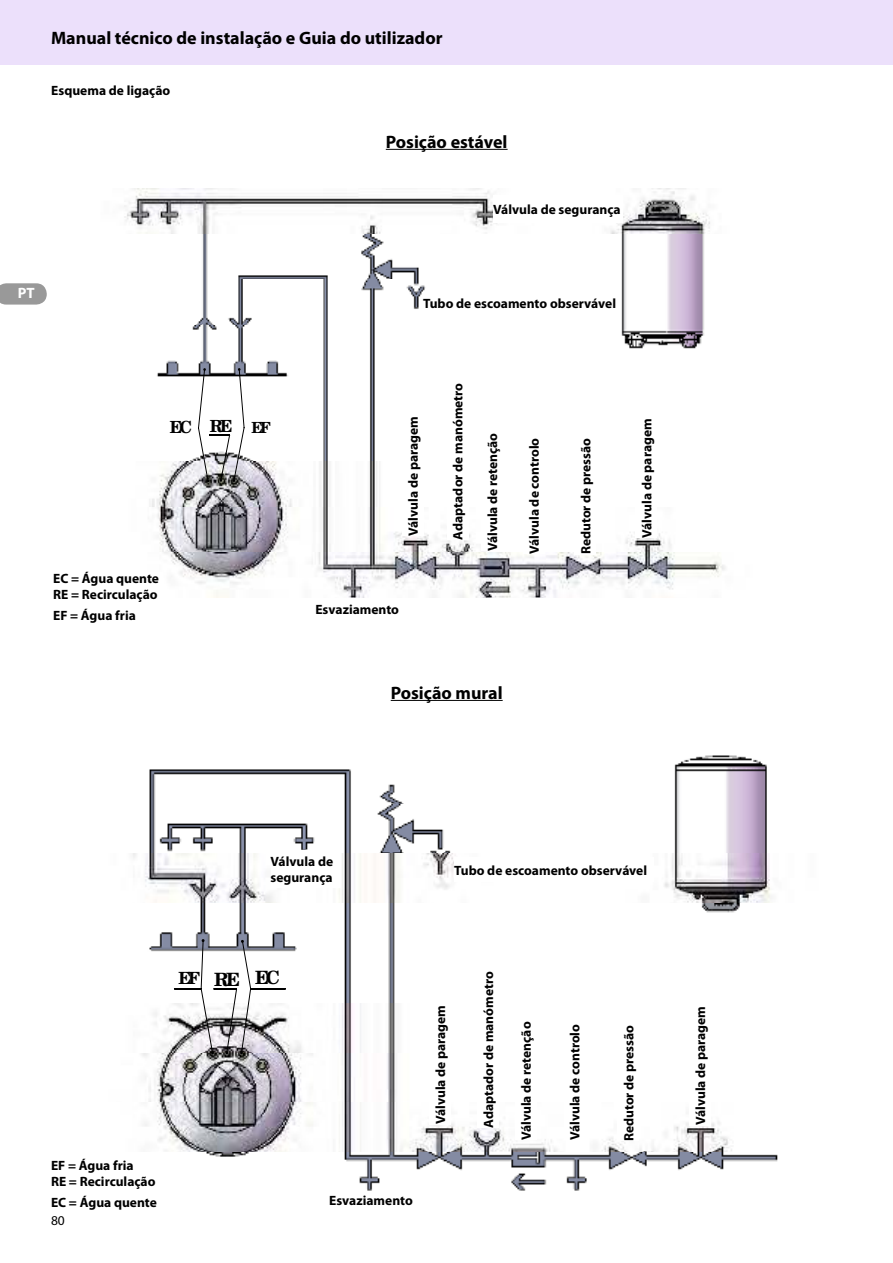
<style>
.page{position:relative;width:893px;height:1263px;background:#fff}
.page>*{position:absolute;margin:0;border:0;box-sizing:border-box;transform-origin:0 0}
.t1{font:700 18.3px "New Century Schlbk";color:#000}
.t2{font:700 18px "Myriad Pro";color:#000}
.t3{font:700 16.8px "New Century Schlbk";color:#000}
.t4{font:700 16.65px "New Century Schlbk";color:#000}
.t5{font:700 15.3px "New Century Schlbk";color:#000}
.t6{font:700 15px "Myriad Pro";color:#fff}
.t7{font:700 13.5px/16.5px "Myriad Pro";color:#000}
.t8{font:13.5px "Myriad Pro";color:#000}
.t9{font:700 10.65px "New Century Schlbk";letter-spacing:.045em;color:#000}
.t10{font:700 10.05px/10.9px "New Century Schlbk";letter-spacing:.005em;color:#000;text-align:center}
.t11{font:700 10.05px "New Century Schlbk";letter-spacing:.085em;color:#000}
.t12{font:700 10.05px "New Century Schlbk";letter-spacing:-.015em;color:#000}
.t13{font:700 9.9px "New Century Schlbk";letter-spacing:.08em;color:#000}
.t14{font:700 9.9px "New Century Schlbk";letter-spacing:-.015em;color:#000}
.t15{font:700 9.75px "New Century Schlbk";letter-spacing:.045em;color:#000}
.t16{font:700 9.15px "New Century Schlbk";letter-spacing:.07em;color:#000}
.t17{font:700 9.15px "New Century Schlbk";letter-spacing:-.01em;color:#000}
.t18{font:700 9px "New Century Schlbk";letter-spacing:-.01em;color:#000}
.t19{font:700 8.85px "New Century Schlbk";letter-spacing:.08em;color:#000}
.t20{font:700 8.85px "New Century Schlbk";letter-spacing:-.015em;color:#000}
</style>
<div class="page">
<div style="left:0;top:0;width:893px;height:64px;background:#ece0fb"></div>
<svg style="left:0;top:283px;width:47px;height:22px"></svg>
<hr style="left:386px;top:149px;width:122px;height:1px;background:#000">
<hr style="left:391px;top:700px;width:112px;height:1px;background:#000">
<img style="left:124px;top:188px;width:601px;height:410px">
<svg style="left:198px;top:368px;width:81px;height:230px"></svg>
<img style="left:132px;top:755px;width:646px;height:436px">
<svg style="left:174px;top:755px;width:112px;height:299px"></svg>
<div style="left:493px;top:196px;width:130px;height:27px;background:#fff"></div>
<div style="left:423px;top:291px;width:197px;height:24px;background:#fff"></div>
<div style="left:402px;top:407px;width:22px;height:129px;background:#fff"></div>
<div style="left:447px;top:383px;width:21px;height:156px;background:#fff"></div>
<div style="left:481px;top:394px;width:22px;height:157px;background:#fff"></div>
<div style="left:523px;top:397px;width:21px;height:157px;background:#fff"></div>
<div style="left:575px;top:398px;width:21px;height:156px;background:#fff"></div>
<div style="left:635px;top:411px;width:22px;height:127px;background:#fff"></div>
<div style="left:53px;top:573px;width:109px;height:49px;background:#fff"></div>
<div style="left:51px;top:1160px;width:109px;height:52px;background:#fff"></div>
<div style="left:429px;top:995px;width:22px;height:129px;background:#fff"></div>
<div style="left:477px;top:971px;width:22px;height:157px;background:#fff"></div>
<div style="left:515px;top:983px;width:21px;height:157px;background:#fff"></div>
<div style="left:564px;top:983px;width:21px;height:157px;background:#fff"></div>
<div style="left:618px;top:984px;width:21px;height:157px;background:#fff"></div>
<div style="left:689px;top:999px;width:22px;height:126px;background:#fff"></div>
<div style="left:454px;top:858px;width:199px;height:24px;background:#fff"></div>
<div style="left:271px;top:850px;width:69px;height:38px;background:#fff"></div>
<h2 class="t2" style="left:51px;top:28px;width:393px">Manual técnico de instalação e Guia do utilizador</h2>
<p class="t7" style="left:51px;top:83px;width:121px">Esquema de ligação</p>
<h2 class="t2" style="left:386px;top:132px;width:123px">Posição estável</h2>
<p class="t7" style="left:493px;top:202px;width:129px">Válvula de segurança</p>
<p class="t17" style="left:501px;top:209px;width:101px">Soupape de séc urité</p>
<p class="t6" style="left:18px;top:286px;width:18px">PT</p>
<p class="t16" style="left:429px;top:295px;width:173px">Conduite d'écoulement observable</p>
<p class="t7" style="left:423px;top:296px;width:194px">Tubo de escoamento observável</p>
<p class="t4" style="left:170px;top:416px;width:24px">EC</p>
<p class="t5" style="left:252px;top:417px;width:21px">EF</p>
<p class="t4" style="left:210px;top:416px;width:24px">RE</p>
<p class="t7" style="left:53px;top:570px;width:107px">EC = Água quente<br>RE = Recirculação</p>
<p class="t7" style="left:53px;top:608px;width:84px">EF = Água fria</p>
<p class="t7" style="left:405px;top:536px;width:121px;rotate:-90deg">Válvula de paragem</p>
<p class="t7" style="left:315px;top:601px;width:85px">Esvaziamento</p>
<p class="t15" style="left:332px;top:602px;width:44px">Vidange</p>
<p class="t7" style="left:450px;top:539px;width:158px;rotate:-90deg">Adaptador de manómetro</p>
<p class="t19" style="left:452px;top:536px;width:118px;rotate:-90deg">Raccord de manomètre</p>
<p class="t7" style="left:485px;top:551px;width:120px;rotate:-90deg">Válvula de retenção</p>
<p class="t7" style="left:526px;top:554px;width:118px;rotate:-90deg">Válvula de controlo</p>
<p class="t7" style="left:578px;top:554px;width:118px;rotate:-90deg">Redutor de pressão</p>
<p class="t18" style="left:577px;top:549px;width:113px;rotate:-90deg">Réduc teur de pression</p>
<p class="t19" style="left:488px;top:548px;width:90px;rotate:-90deg">Clapet de retenue</p>
<p class="t18" style="left:529px;top:548px;width:94px;rotate:-90deg">Vanne de c ontrôle</p>
<h2 class="t2" style="left:391px;top:683px;width:113px">Posição mural</h2>
<p class="t7" style="left:639px;top:538px;width:121px;rotate:-90deg">Válvula de paragem</p>
<p class="t20" style="left:642px;top:536px;width:69px;rotate:-90deg">Vanne d'arrêt</p>
<p class="t7" style="left:271px;top:853px;width:64px">Válvula de segurança</p>
<p class="t10" style="left:275px;top:855px;width:61px">Soupape de séc urité</p>
<p class="t11" style="left:458px;top:863px;width:194px">Conduite d'écoulement observable</p>
<p class="t7" style="left:454px;top:862px;width:194px">Tubo de escoamento observável</p>
<p class="t3" style="left:179px;top:967px;width:23px">EF</p>
<h1 class="t1" style="left:255px;top:966px;width:26px">EC</h1>
<h1 class="t1" style="left:214px;top:968px;width:27px">RE</h1>
<p class="t7" style="left:51px;top:1157px;width:106px">EF = Água fria<br>RE = Recirculação</p>
<p class="t7" style="left:51px;top:1194px;width:107px">EC = Água quente</p>
<p class="t7" style="left:329px;top:1192px;width:85px">Esvaziamento</p>
<p class="t9" style="left:346px;top:1190px;width:50px">Vidange</p>
<p class="t8" style="left:51px;top:1214px;width:15px">80</p>
<p class="t7" style="left:433px;top:1124px;width:121px;rotate:-90deg">Válvula de paragem</p>
<p class="t12" style="left:434px;top:1121px;width:77px;rotate:-90deg">Vanne d'arrêt</p>
<p class="t7" style="left:481px;top:1128px;width:158px;rotate:-90deg">Adaptador de manómetro</p>
<p class="t13" style="left:481px;top:1123px;width:129px;rotate:-90deg">Raccord de manomètre</p>
<p class="t10" style="left:622px;top:1137px;width:124px;rotate:-90deg">Réduc teur de pression</p>
<p class="t7" style="left:518px;top:1140px;width:120px;rotate:-90deg">Válvula de retenção</p>
<p class="t7" style="left:567px;top:1140px;width:118px;rotate:-90deg">Válvula de controlo</p>
<p class="t7" style="left:621px;top:1141px;width:118px;rotate:-90deg">Redutor de pressão</p>
<p class="t13" style="left:521px;top:1136px;width:98px;rotate:-90deg">Clapet de retenue</p>
<p class="t12" style="left:568px;top:1136px;width:102px;rotate:-90deg">Vanne de c ontrôle</p>
<p class="t7" style="left:693px;top:1125px;width:121px;rotate:-90deg">Válvula de paragem</p>
<p class="t14" style="left:694px;top:1123px;width:75px;rotate:-90deg">Vanne d'arrêt</p>
</div>
